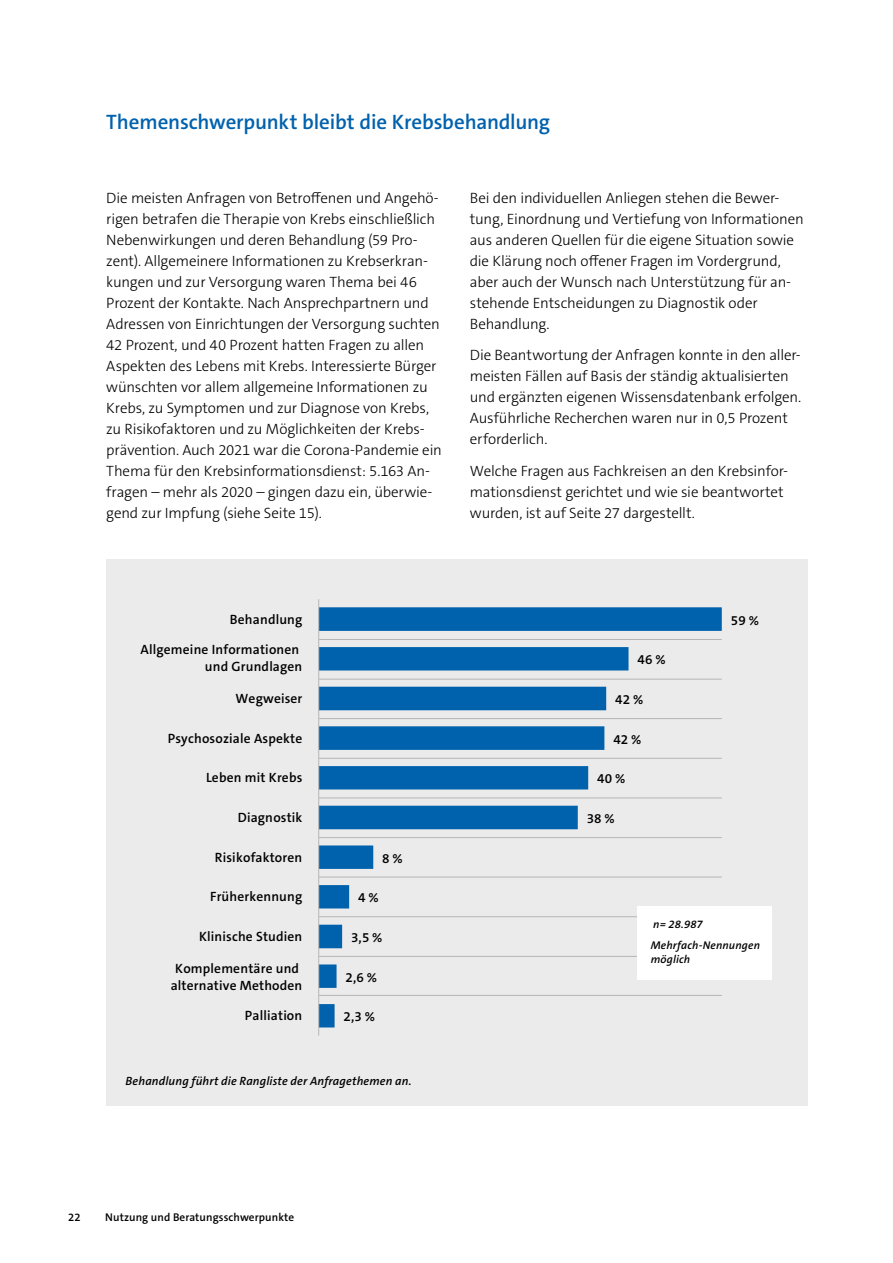
<style>
.page{position:relative;width:893px;height:1263px;background:#fff}
.page>*{position:absolute;margin:0;border:0;box-sizing:border-box;transform-origin:0 0}
.t1{font:600 21px "The Sans C5";letter-spacing:-.005em;color:#0061ad}
.t2{font:300 15px/21px "The Sans C5";letter-spacing:-.01em;color:#000}
.t3{font:600 13.5px/16.2px "The Sans C5";letter-spacing:.01em;color:#000;text-align:right}
.t4{font:italic 600 12px "The Sans C5";letter-spacing:.01em;color:#000}
.t5{font:600 11.25px "The Sans C5";letter-spacing:.01em;color:#000}
.t6{font:italic 600 11.25px/21.1px "The Sans C5";letter-spacing:.015em;color:#000}
</style>
<div class="page">
<div style="left:106px;top:560px;width:702px;height:546px;background:#ebebeb"></div>
<svg style="left:319px;top:607px;width:403px;height:420px"></svg>
<hr style="left:318px;top:599px;width:1px;height:436px;background:#b7b6b6">
<hr style="left:319px;top:995px;width:403px;height:1px;background:#b7b6b6">
<hr style="left:319px;top:956px;width:403px;height:1px;background:#b7b6b6">
<hr style="left:319px;top:916px;width:403px;height:1px;background:#b7b6b6">
<hr style="left:319px;top:877px;width:403px;height:1px;background:#b7b6b6">
<hr style="left:319px;top:837px;width:403px;height:1px;background:#b7b6b6">
<hr style="left:319px;top:797px;width:403px;height:1px;background:#b7b6b6">
<hr style="left:319px;top:758px;width:403px;height:1px;background:#b7b6b6">
<hr style="left:319px;top:718px;width:403px;height:1px;background:#b7b6b6">
<hr style="left:319px;top:679px;width:403px;height:1px;background:#b7b6b6">
<hr style="left:319px;top:639px;width:403px;height:1px;background:#b7b6b6">
<div style="left:637px;top:906px;width:134px;height:74px;background:#fff"></div>
<h1 class="t1" style="left:106px;top:108px;width:445px">Themenschwerpunkt bleibt die Krebsbehandlung</h1>
<p class="t2" style="left:106px;top:187px;width:337px">Die meisten Anfragen von Betroffenen und Angehö&shy;rigen betrafen die Therapie von Krebs einschließlich Nebenwirkungen und deren Behandlung (59 Pro&shy;zent). Allgemeinere Informationen zu Krebserkran&shy;kungen und zur Versorgung waren Thema bei 46<br>Prozent der Kontakte. Nach Ansprechpartnern und Adressen von Einrichtungen der Versorgung suchten 42 Prozent, und 40 Prozent hatten Fragen zu allen Aspekten des Lebens mit Krebs. Interessierte Bürger wünschten vor allem allgemeine Informationen zu Krebs, zu Symptomen und zur Diagnose von Krebs, zu Risikofaktoren und zu Möglichkeiten der Krebs&shy;prävention. Auch 2021 war die Corona-Pandemie ein Thema für den Krebsinformationsdienst: 5.163 An&shy;fragen – mehr als 2020 – gingen dazu ein, überwie&shy;gend zur Impfung (siehe Seite 15).</p>
<p class="t2" style="left:470px;top:187px;width:336px">Bei den individuellen Anliegen stehen die Bewer&shy;tung, Einordnung und Vertiefung von Informationen aus anderen Quellen für die eigene Situation sowie die Klärung noch offener Fragen im Vordergrund, aber auch der Wunsch nach Unterstützung für an&shy;stehende Entscheidungen zu Diagnostik oder Behandlung.</p>
<p class="t2" style="left:470px;top:345px;width:333px">Die Beantwortung der Anfragen konnte in den aller&shy;meisten Fällen auf Basis der ständig aktualisierten und ergänzten eigenen Wissensdatenbank erfolgen.<br>Ausführliche Recherchen waren nur in 0,5 Prozent erforderlich.</p>
<p class="t2" style="left:470px;top:460px;width:320px">Welche Fragen aus Fachkreisen an den Krebsinfor&shy;mationsdienst gerichtet und wie sie beantwortet wurden, ist auf Seite 27 dargestellt.</p>
<p class="t3" style="left:230px;top:611px;width:74px">Behandlung</p>
<p class="t3" style="left:141px;top:642px;width:163px">Allgemeine Informationen und Grundlagen</p>
<p class="t3" style="left:235px;top:691px;width:68px">Wegweiser</p>
<p class="t3" style="left:168px;top:730px;width:136px">Psychosoziale Aspekte</p>
<p class="t3" style="left:206px;top:770px;width:98px">Leben mit Krebs</p>
<p class="t3" style="left:238px;top:809px;width:66px">Diagnostik</p>
<p class="t3" style="left:215px;top:849px;width:89px">Risikofaktoren</p>
<p class="t3" style="left:210px;top:889px;width:94px">Früherkennung</p>
<p class="t3" style="left:199px;top:928px;width:105px">Klinische Studien</p>
<p class="t3" style="left:171px;top:961px;width:133px;text-align:center">Komplementäre und alternative Methoden</p>
<p class="t3" style="left:245px;top:1008px;width:59px">Palliation</p>
<p class="t3" style="left:382px;top:850px;width:22px">8 %</p>
<p class="t3" style="left:358px;top:890px;width:22px">4 %</p>
<p class="t3" style="left:351px;top:929px;width:33px">3,5 %</p>
<p class="t3" style="left:346px;top:969px;width:33px">2,6 %</p>
<p class="t3" style="left:344px;top:1009px;width:33px">2,3 %</p>
<p class="t4" style="left:126px;top:1073px;width:287px">Behandlung führt die Rangliste der Anfragethemen an.</p>
<p class="t3" style="left:638px;top:652px;width:30px">46 %</p>
<p class="t3" style="left:615px;top:691px;width:30px">42 %</p>
<p class="t3" style="left:613px;top:731px;width:30px">42 %</p>
<p class="t3" style="left:597px;top:771px;width:30px">40 %</p>
<p class="t3" style="left:587px;top:810px;width:30px">38 %</p>
<p class="t3" style="left:731px;top:612px;width:30px">59 %</p>
<p class="t6" style="left:651px;top:914px;width:111px">n= 28.987<br>Mehrfach-Nennungen</p>
<p class="t6" style="left:651px;top:948px;width:41px">möglich</p>
<p class="t5" style="left:68px;top:1210px;width:14px">22</p>
<p class="t5" style="left:105px;top:1210px;width:191px">Nutzung und Beratungsschwerpunkte</p>
</div>
